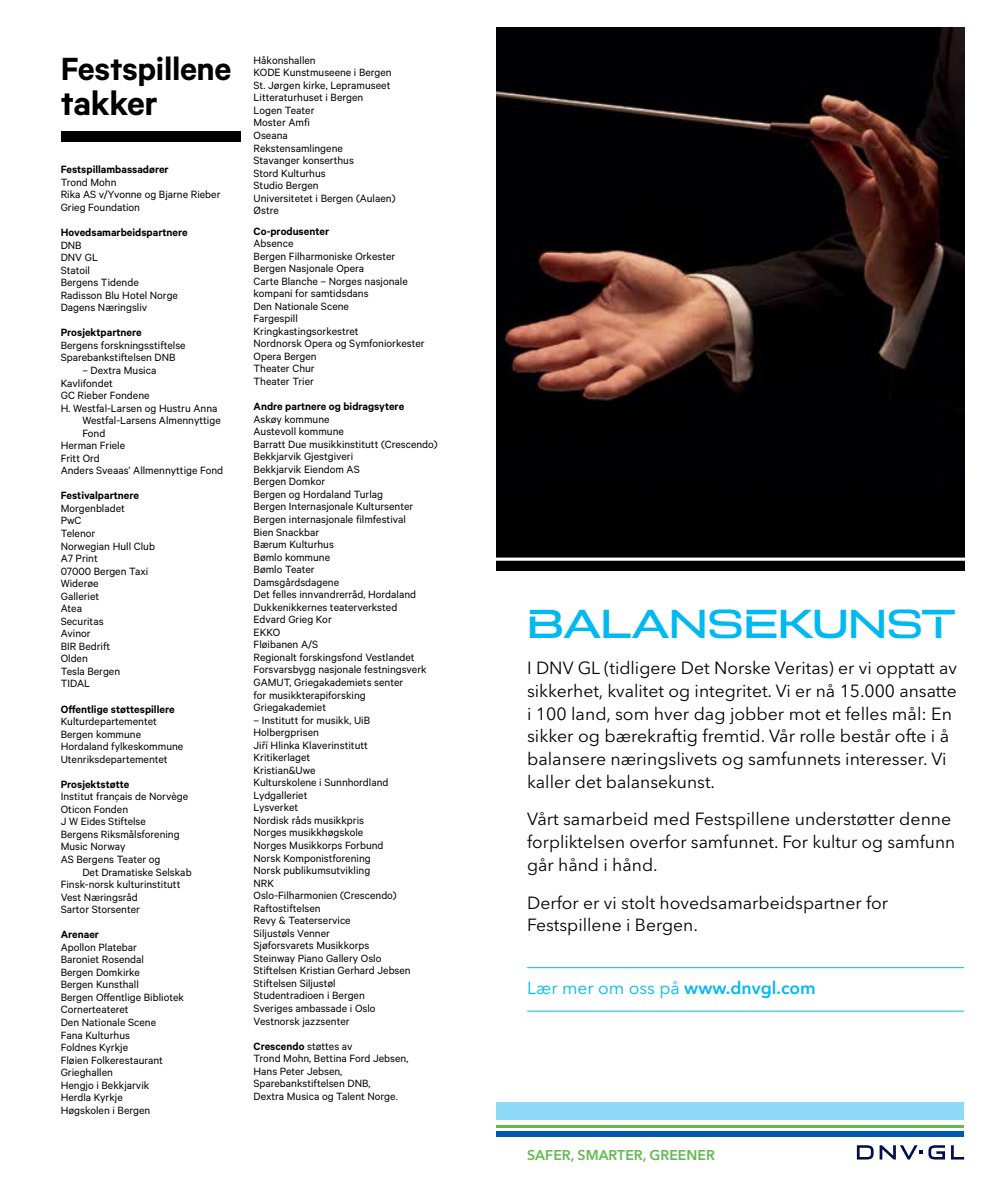
<style>
.page{position:relative;width:993px;height:1191px;background:#fff}
.page>*{position:absolute;margin:0;border:0;box-sizing:border-box;transform-origin:0 0}
.t1{font:500 40.25px "Broader View";color:#00b9f1}
.t2{font:600 37.98px "Calibre";letter-spacing:-.01em;color:#000}
.t3{font:600 36.05px "Calibre";letter-spacing:-.01em;color:#000}
.t4{font:17.5px/22.8px "Avenir Next LT Pro";color:#000}
.t5{font:17.5px "Avenir Next LT Pro";color:#00b9f1}
.t6{font:600 14.17px "Avenir Next LT Pro";color:#61bb4d}
.t7{font:11.9px/12.6px "Calibre";color:#000}
.t8{font:600 11.9px "Calibre";color:#000}
.s1{font-family:"Metric"}
.s2{font-weight:600}
</style>
<div class="page">
<div style="left:61px;top:132px;width:179px;height:10px;background:#000"></div>
<div style="left:496px;top:1102px;width:467px;height:17px;background:#8ed8f8"></div>
<hr style="left:496px;top:1125px;width:467px;height:3px;background:#61bb4d">
<div style="left:496px;top:1131px;width:467px;height:5px;background:#005aaa"></div>
<svg style="left:951px;top:1145px;width:12px;height:14px"></svg>
<svg style="left:928px;top:1145px;width:16px;height:14px"></svg>
<svg style="left:856px;top:1145px;width:17px;height:14px"></svg>
<svg style="left:879px;top:1145px;width:43px;height:14px"></svg>
<hr style="left:527px;top:967px;width:436px;height:1px;background:#00b9f1">
<hr style="left:527px;top:1010px;width:436px;height:1px;background:#00b9f1">
<img style="left:496px;top:28px;width:467px;height:542px">
<svg style="left:496px;top:557px;width:469px;height:4px"></svg>
<h3 class="t3" style="left:61px;top:47px;width:172px">Fes<span class="s1">t</span>spillene</h3>
<h2 class="t2" style="left:61px;top:81px;width:99px"><span class="s1">t</span>akker</h2>
<p class="t8" style="left:61px;top:162px;width:109px">Festspillambassadører</p>
<p class="t7" style="left:61px;top:175px;width:161px">Trond Mohn<br>Rika AS v/Yvonne og Bjarne Rieber<br>Grieg Foundation</p>
<p class="t8" style="left:61px;top:225px;width:128px">Hovedsamarbeidspartnere</p>
<p class="t7" style="left:61px;top:238px;width:119px">DNB<br>DNV GL<br>Statoil<br>Bergens Tidende<br>Radisson Blu Hotel Norge<br>Dagens Næringsliv</p>
<p class="t8" style="left:61px;top:325px;width:82px">Prosjektpartnere</p>
<p class="t7" style="left:61px;top:338px;width:126px">Bergens forskningsstiftelse<br>Sparebankstiftelsen DNB</p>
<p class="t7" style="left:82px;top:363px;width:76px">– Dextra Musica</p>
<p class="t7" style="left:61px;top:376px;width:54px">Kavlifondet</p>
<p class="t7" style="left:61px;top:388px;width:90px">GC Rieber Fondene</p>
<p class="t7" style="left:61px;top:401px;width:158px">H. Westfal-Larsen og Hustru Anna</p>
<p class="t7" style="left:82px;top:414px;width:140px">Westfal-Larsens Almennyttige</p>
<p class="t7" style="left:82px;top:426px;width:25px">Fond</p>
<p class="t7" style="left:61px;top:439px;width:66px">Herman Friele</p>
<p class="t7" style="left:61px;top:451px;width:41px">Fritt Ord</p>
<p class="t7" style="left:61px;top:464px;width:164px">Anders Sveaas’ Allmennyttige Fond</p>
<p class="t8" style="left:61px;top:488px;width:80px">Festivalpartnere</p>
<p class="t7" style="left:61px;top:501px;width:96px">Morgenbladet<br>PwC<br>Telenor<br>Norwegian Hull Club<br>A7 Print<br>07000 Bergen Taxi<br>Widerøe<br>Galleriet<br>Atea<br>Securitas<br>Avinor<br>BIR Bedrift<br>Olden<br>Tesla Bergen<br>TIDAL</p>
<p class="t8" style="left:61px;top:701px;width:115px">Offentlige støttespillere</p>
<p class="t7" style="left:61px;top:714px;width:124px">Kulturdepartementet<br>Bergen kommune<br>Hordaland fylkeskommune<br>Utenriksdepartementet</p>
<p class="t8" style="left:61px;top:777px;width:70px">Prosjektstøtte</p>
<p class="t7" style="left:61px;top:790px;width:129px">Institut français de Norvège<br>Oticon Fonden<br>J W Eides Stiftelse<br>Bergens Riksmålsforening<br>Music Norway<br>AS Bergens Teater og</p>
<p class="t7" style="left:61px;top:865px;width:132px;text-indent:22px">Det Dramatiske Selskab<br>Finsk-norsk kulturinstitutt<br>Vest Næringsråd<br>Sartor Storsenter</p>
<p class="t8" style="left:61px;top:927px;width:40px">Arenaer</p>
<p class="t7" style="left:61px;top:940px;width:125px">Apollon Platebar<br>Baroniet Rosendal<br>Bergen Domkirke<br>Bergen Kunsthall<br>Bergen Offentlige Bibliotek<br>Cornerteateret<br>Den Nationale Scene<br>Fana Kulturhus<br>Foldnes Kyrkje<br>Fløien Folkerestaurant<br>Grieghallen<br>Hengjo i Bekkjarvik<br>Herdla Kyrkje<br>Høgskolen i Bergen</p>
<p class="t7" style="left:253px;top:53px;width:143px">Håkonshallen<br>KODE Kunstmuseene i Bergen<br>St. Jørgen kirke, Lepramuseet<br>Litteraturhuset i Bergen<br>Logen Teater<br>Moster Amfi<br>Oseana<br>Rekstensamlingene<br>Stavanger konserthus<br>Stord Kulturhus<br>Studio Bergen<br>Universitetet i Bergen (Aulaen)<br>Østre</p>
<p class="t8" style="left:253px;top:224px;width:77px">Co-produsenter</p>
<p class="t7" style="left:253px;top:237px;width:172px">Absence<br>Bergen Filharmoniske Orkester<br>Bergen Nasjonale Opera<br>Carte Blanche – Norges nasjonale kompani for samtidsdans<br>Den Nationale Scene<br>Fargespill<br>Kringkastingsorkestret<br>Nordnorsk Opera og Symfoniorkester<br>Opera Bergen<br>Theater Chur<br>Theater Trier</p>
<p class="t8" style="left:253px;top:399px;width:152px">Andre partnere og bidragsytere</p>
<p class="t7" style="left:253px;top:412px;width:185px">Askøy kommune<br>Austevoll kommune<br>Barratt Due musikkinstitutt (Crescendo)<br>Bekkjarvik Gjestgiveri<br>Bekkjarvik Eiendom AS<br>Bergen Domkor<br>Bergen og Hordaland Turlag<br>Bergen Internasjonale Kultursenter<br>Bergen internasjonale filmfestival<br>Bien Snackbar<br>Bærum Kulturhus<br>Bømlo kommune<br>Bømlo Teater<br>Damsgårdsdagene<br>Det felles innvandrerråd, Hordaland<br>Dukkenikkernes teaterverksted<br>Edvard Grieg Kor<br>EKKO<br>Fløibanen A/S<br>Regionalt forskingsfond Vestlandet<br>Forsvarsbygg nasjonale festningsverk<br>GAMUT, Griegakademiets senter<br>for musikkterapiforsking<br>Griegakademiet</p>
<p class="t7" style="left:253px;top:713px;width:159px">– Institutt for musikk, UiB<br>Holbergprisen<br>Jiří Hlinka Klaverinstitutt<br>Kritikerlaget<br>Kristian&amp;Uwe<br>Kulturskolene i Sunnhordland<br>Lydgalleriet<br>Lysverket<br>Nordisk råds musikkpris<br>Norges musikkhøgskole<br>Norges Musikkorps Forbund<br>Norsk Komponistforening<br>Norsk publikumsutvikling<br>NRK<br>Oslo-Filharmonien (Crescendo)<br>Raftostiftelsen<br>Revy &amp; Teaterservice<br>Siljustøls Venner<br>Sjøforsvarets Musikkorps<br>Steinway Piano Gallery Oslo<br>Stiftelsen Kristian Gerhard Jebsen<br>Stiftelsen Siljustøl<br>Studentradioen i Bergen<br>Sveriges ambassade i Oslo<br>Vestnorsk jazzsenter</p>
<p class="t7" style="left:253px;top:1039px;width:156px"><span class="s2">Crescendo</span> støttes av<br>Trond Mohn, Bettina Ford Jebsen,<br>Hans Peter Jebsen,<br>Sparebankstiftelsen DNB,<br>Dextra Musica og Talent Norge.</p>
<h1 class="t1" style="left:527px;top:598px;width:429px">BALANSEKUNST</h1>
<p class="t4" style="left:527px;top:656px;width:431px">I DNV GL (tidligere Det Norske Veritas) er vi opptatt av sikkerhet, kvalitet og integritet. Vi er nå 15.000 ansatte i 100 land, som hver dag jobber mot et felles mål: En sikker og bærekraftig fremtid. Vår rolle består ofte i å balansere næringslivets og samfunnets interesser. Vi kaller det balansekunst.</p>
<h3 class="t4" style="left:527px;top:808px;width:429px">Vårt samarbeid med Festspillene understøtter denne forpliktelsen overfor samfunnet. For kultur og samfunn går hånd i hånd.</h3>
<h3 class="t4" style="left:527px;top:891px;width:362px">Derfor er vi stolt hovedsamarbeidspartner for<br>Festspillene i Bergen.</h3>
<h3 class="t5" style="left:527px;top:977px;width:290px">Lær mer om oss på <span class="s2">www.dnvgl.com</span></h3>
<p class="t6" style="left:527px;top:1146px;width:189px">SAFER, SMARTER, GREENER</p>
</div>
